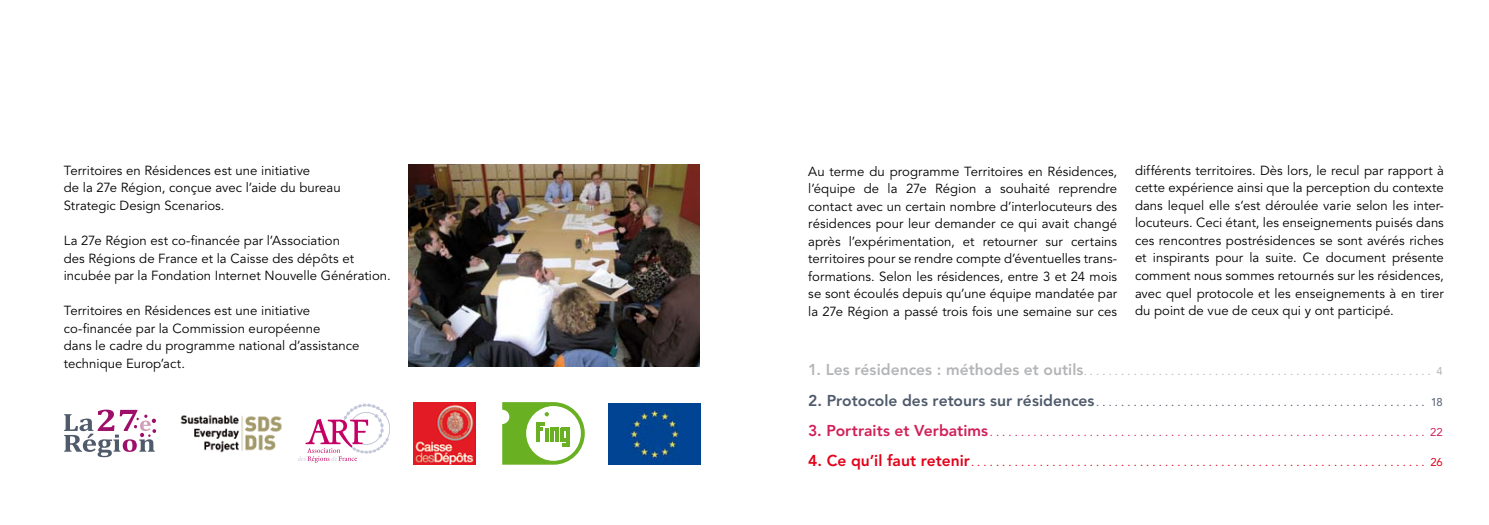
<style>
.page{position:relative;width:1489px;height:525px;background:#fff}
.page>*{position:absolute;margin:0;border:0;box-sizing:border-box;transform-origin:0 0}
.t1{font:13.12px/17.5px "Avenir";letter-spacing:.005em;color:#000}
.t2{font:11.25px "Avenir";color:#e2001a}
.t3{font:11.25px "Avenir";color:#d02058}
.t4{font:11.25px "Avenir";color:#b4b5b7}
.t5{font:11.25px "Avenir";color:#4f5a6b}
.s1{font-weight:800;font-size:15.62px}
</style>
<div class="page">
<svg style="left:298px;top:403px;width:92px;height:59px"></svg>
<img style="left:608px;top:403px;width:92px;height:61px">
<svg style="left:502px;top:402px;width:82px;height:62px"></svg>
<img style="left:413px;top:402px;width:63px;height:62px">
<img style="left:180px;top:414px;width:102px;height:39px">
<svg style="left:64px;top:409px;width:92px;height:48px"></svg>
<img style="left:408px;top:165px;width:291px;height:201px">
<p class="t1" style="left:64px;top:162px;width:278px">Territoires en Résidences est une initiative<br>de la 27e Région, conçue avec l’aide du bureau<br>Strategic Design Scenarios.</p>
<p class="t1" style="left:64px;top:232px;width:328px">La 27e Région est co-financée par l’Association<br>des Régions de France et la Caisse des dépôts et incubée par la Fondation Internet Nouvelle Génération.</p>
<p class="t1" style="left:64px;top:302px;width:297px">Territoires en Résidences est une initiative co-financée par la Commission européenne<br>dans le cadre du programme national d’assistance technique Europ’act.</p>
<p class="t1" style="left:808px;top:163px;width:310px;text-align:justify">Au terme du programme Territoires en Résidences, l’équipe de la 27e Région a souhaité reprendre contact avec un certain nombre d’interlocuteurs des résidences pour leur demander ce qui avait changé après l’expérimentation, et retourner sur certains territoires pour se rendre compte d’éventuelles trans&shy;formations. Selon les résidences, entre 3 et 24 mois se sont écoulés depuis qu’une équipe mandatée par la 27e Région a passé trois fois une semaine sur ces</p>
<p class="t1" style="left:1134px;top:162px;width:310px;text-align:justify">différents territoires. Dès lors, le recul par rapport à cette expérience ainsi que la perception du contexte dans lequel elle s’est déroulée varie selon les inter&shy;locuteurs. Ceci étant, les enseignements puisés dans ces rencontres postrésidences se sont avérés riches et inspirants pour la suite. Ce document présente comment nous sommes retournés sur les résidences, avec quel protocole et les enseignements à en tirer du point de vue de ceux qui y ont participé.</p>
<p class="t4" style="left:808px;top:365px;width:636px"><span class="s1">1. Les résidences : méthodes et outils</span> . . . . . . . . . . . . . . . . . . . . . . . . . . . . . . . . . . . . . . . . . . . . . . . . . . . . . . . . 4</p>
<p class="t5" style="left:808px;top:395px;width:636px"><span class="s1">2. Protocole des retours sur résidences</span> . . . . . . . . . . . . . . . . . . . . . . . . . . . . . . . . . . . . . . . . . . . . . . . . . . . . . 18</p>
<p class="t3" style="left:808px;top:425px;width:636px"><span class="s1">3. Portraits et Verbatims</span> . . . . . . . . . . . . . . . . . . . . . . . . . . . . . . . . . . . . . . . . . . . . . . . . . . . . . . . . . . . . . . . . . . . . . . 22</p>
<p class="t2" style="left:808px;top:455px;width:636px"><span class="s1">4. Ce qu’il faut retenir</span> . . . . . . . . . . . . . . . . . . . . . . . . . . . . . . . . . . . . . . . . . . . . . . . . . . . . . . . . . . . . . . . . . . . . . . . . . 26</p>
</div>
